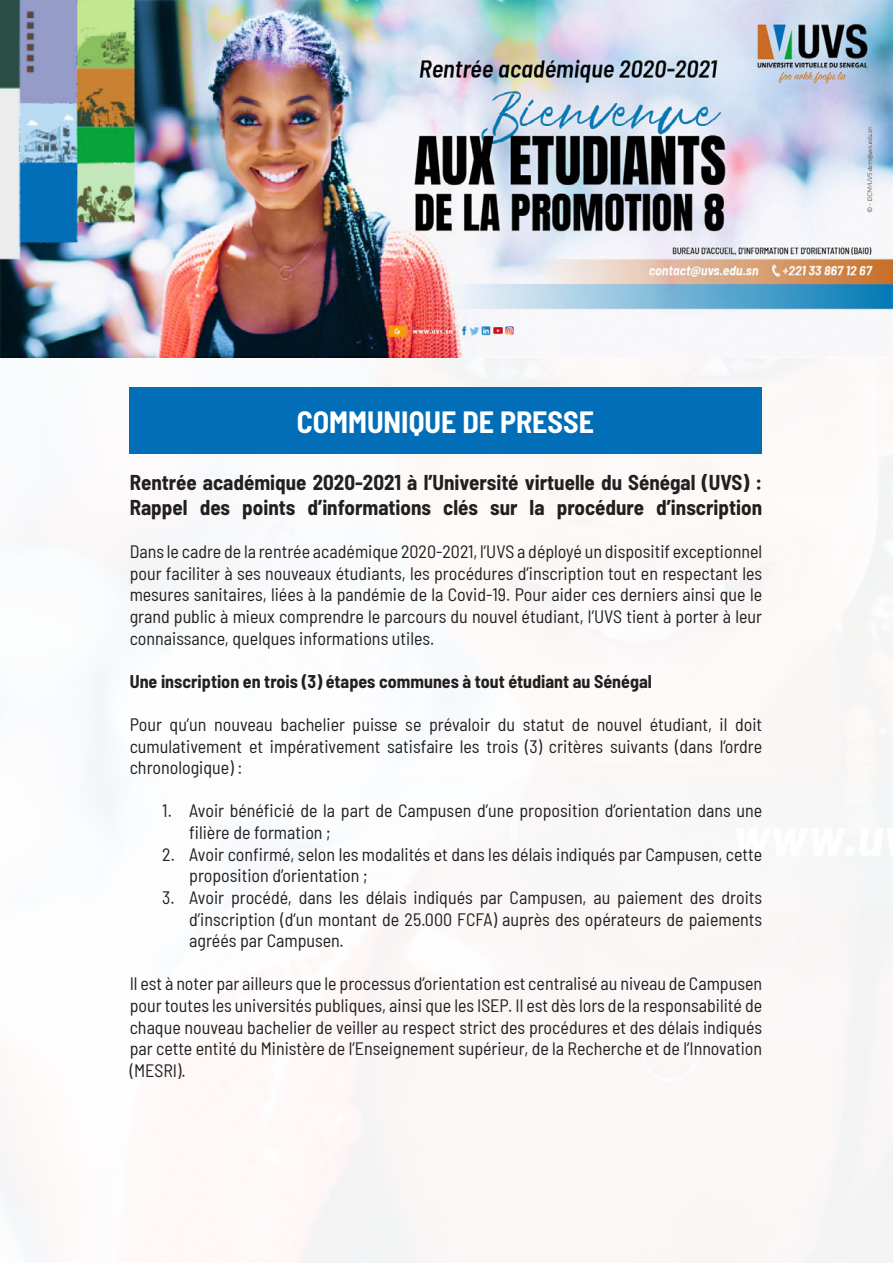
<style>
.page{position:relative;width:893px;height:1263px;background:#fff}
.page>*{position:absolute;margin:0;border:0;box-sizing:border-box;transform-origin:0 0}
.t1{font:700 semi-condensed 30px "Barlow";color:#fff}
.t2{font:700 semi-condensed 21px "Barlow";color:#231f20}
.t3{font:semi-condensed 18px/21.6px "Barlow";color:#231f20;text-align:justify}
.t4{font:700 semi-condensed 18px "Barlow";color:#231f20}
</style>
<div class="page">
<img style="left:0;top:357px;width:893px;height:906px">
<div style="left:130px;top:387px;width:632px;height:67px;background:#026eb7"></div>
<img style="left:0;top:0;width:893px;height:357px">
<p class="t1" style="left:297px;top:400px;width:299px">COMMUNIQUE DE PRESSE</p>
<p class="t2" style="left:130px;top:467px;width:634px">Rentrée académique 2020-2021 à l’Université virtuelle du Sénégal (UVS) :</p>
<p class="t2" style="left:130px;top:492px;width:634px">Rappel des points d’informations clés sur la procédure d’inscription</p>
<p class="t3" style="left:130px;top:540px;width:634px">Dans le cadre de la rentrée académique 2020-2021, l’UVS a déployé un dispositif exceptionnel pour faciliter à ses nouveaux étudiants, les procédures d’inscription tout en respectant les mesures sanitaires, liées à la pandémie de la Covid-19. Pour aider ces derniers ainsi que le grand public à mieux comprendre le parcours du nouvel étudiant, l’UVS tient à porter à leur connaissance, quelques informations utiles.</p>
<p class="t4" style="left:130px;top:668px;width:524px">Une inscription en trois (3) étapes communes à tout étudiant au Sénégal</p>
<p class="t3" style="left:130px;top:712px;width:634px">Pour qu’un nouveau bachelier puisse se prévaloir du statut de nouvel étudiant, il doit cumulativement et impérativement satisfaire les trois (3) critères suivants (dans l’ordre chronologique) :</p>
<p class="t3" style="left:189px;top:799px;width:574px;text-indent:-27px">1. Avoir bénéficié de la part de Campusen d’une proposition d’orientation dans une filière de formation ;</p>
<p class="t3" style="left:189px;top:842px;width:574px;text-indent:-27px">2. Avoir confirmé, selon les modalités et dans les délais indiqués par Campusen, cette proposition d’orientation ;</p>
<p class="t3" style="left:189px;top:885px;width:574px;text-indent:-27px">3. Avoir procédé, dans les délais indiqués par Campusen, au paiement des droits d’inscription (d’un montant de 25.000 FCFA) auprès des opérateurs de paiements agréés par Campusen.</p>
<p class="t3" style="left:130px;top:972px;width:634px">Il est à noter par ailleurs que le processus d’orientation est centralisé au niveau de Campusen pour toutes les universités publiques, ainsi que les ISEP. Il est dès lors de la responsabilité de chaque nouveau bachelier de veiller au respect strict des procédures et des délais indiqués par cette entité du Ministère de l’Enseignement supérieur, de la Recherche et de l’Innovation (MESRI).</p>
</div>
